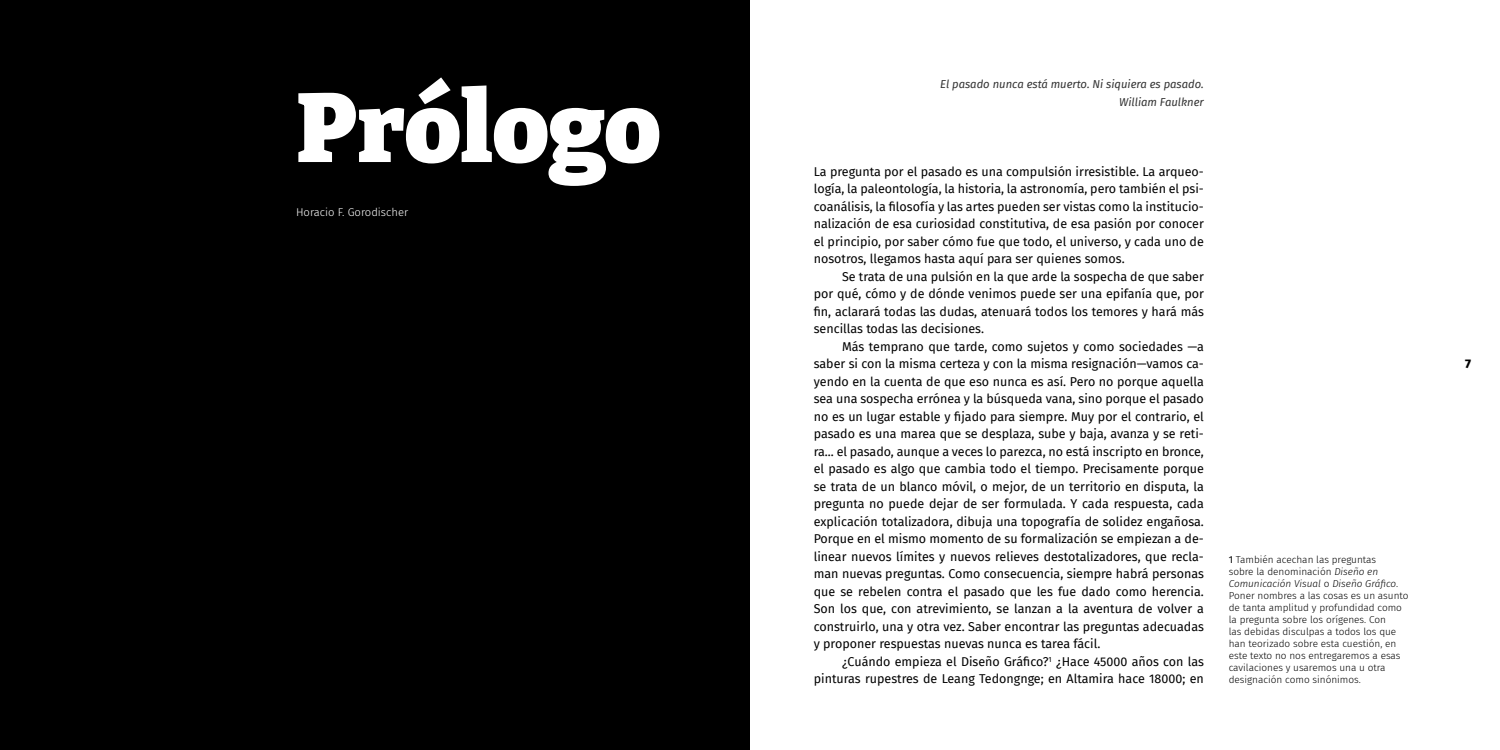
<style>
.page{position:relative;width:1500px;height:750px;background:#fff}
.page>*{position:absolute;margin:0;border:0;box-sizing:border-box;transform-origin:0 0}
.t1{font:900 97.5px "Bitter";color:#fff}
.t2{font:12.5px/17.5px "Fira Sans";color:#000;text-align:justify}
.t3{font:800 12.5px "Fira Sans";color:#000}
.t4{font:italic 11.25px/17.5px "Fira Sans";color:#333;text-align:right}
.t5{font:300 11.25px "Fira Sans";color:#fff}
.t6{font:300 10px/12px "Fira Sans";color:#000}
.s1{font-weight:400}
.s2{font-style:italic}
</style>
<div class="page">
<div style="left:0;top:0;width:750px;height:750px;background:#000"></div>
<h1 class="t1" style="left:296px;top:66px;width:366px">Prólogo</h1>
<p class="t5" style="left:296px;top:204px;width:114px">Horacio F. Gorodischer</p>
<p class="t4" style="left:940px;top:75px;width:265px">El pasado nunca está muerto. Ni siquiera es pasado.<br>William Faulkner</p>
<p class="t2" style="left:814px;top:162px;width:392px">La pregunta por el pasado es una compulsión irresistible. La arqueo&shy;logía, la paleontología, la historia, la astronomía, pero también el psi&shy;coanálisis, la filosofía y las artes pueden ser vistas como la institucio&shy;nalización de esa curiosidad constitutiva, de esa pasión por conocer el principio, por saber cómo fue que todo, el universo, y cada uno de nosotros, llegamos hasta aquí para ser quienes somos.</p>
<p class="t2" style="left:814px;top:267px;width:392px;text-indent:28px">Se trata de una pulsión en la que arde la sospecha de que saber por qué, cómo y de dónde venimos puede ser una epifanía que, por fin, aclarará todas las dudas, atenuará todos los temores y hará más sencillas todas las decisiones.</p>
<p class="t2" style="left:814px;top:337px;width:392px;text-indent:28px">Más temprano que tarde, como sujetos y como sociedades —a saber si con la misma certeza y con la misma resignación—vamos ca&shy;yendo en la cuenta de que eso nunca es así. Pero no porque aquella sea una sospecha errónea y la búsqueda vana, sino porque el pasado no es un lugar estable y fijado para siempre. Muy por el contrario, el pasado es una marea que se desplaza, sube y baja, avanza y se reti&shy;ra... el pasado, aunque a veces lo parezca, no está inscripto en bronce, el pasado es algo que cambia todo el tiempo. Precisamente porque se trata de un blanco móvil, o mejor, de un territorio en disputa, la pregunta no puede dejar de ser formulada. Y cada respuesta, cada explicación totalizadora, dibuja una topografía de solidez engañosa.<br>Porque en el mismo momento de su formalización se empiezan a de&shy;linear nuevos límites y nuevos relieves destotalizadores, que recla&shy;man nuevas preguntas. Como consecuencia, siempre habrá personas que se rebelen contra el pasado que les fue dado como herencia.<br>Son los que, con atrevimiento, se lanzan a la aventura de volver a construirlo, una y otra vez. Saber encontrar las preguntas adecuadas y proponer respuestas nuevas nunca es tarea fácil.</p>
<p class="t2" style="left:814px;top:652px;width:392px;text-align:right">¿Cuándo empieza el Diseño Gráfico?<sup>1</sup> ¿Hace 45000 años con las pinturas rupestres de Leang Tedongnge; en Altamira hace 18000; en</p>
<p class="t6" style="left:1229px;top:553px;width:181px"><span class="s1">1</span> También acechan las preguntas<br>sobre la denominación <span class="s2">Diseño en Comunicación Visual</span> o <span class="s2">Diseño Gráfico</span>.<br>Poner nombres a las cosas es un asunto de tanta amplitud y profundidad como la pregunta sobre los orígenes. Con<br>las debidas disculpas a todos los que han teorizado sobre esta cuestión, en este texto no nos entregaremos a esas cavilaciones y usaremos una u otra designación como sinónimos.</p>
<p class="t3" style="left:1465px;top:353px;width:7px">7</p>
</div>
